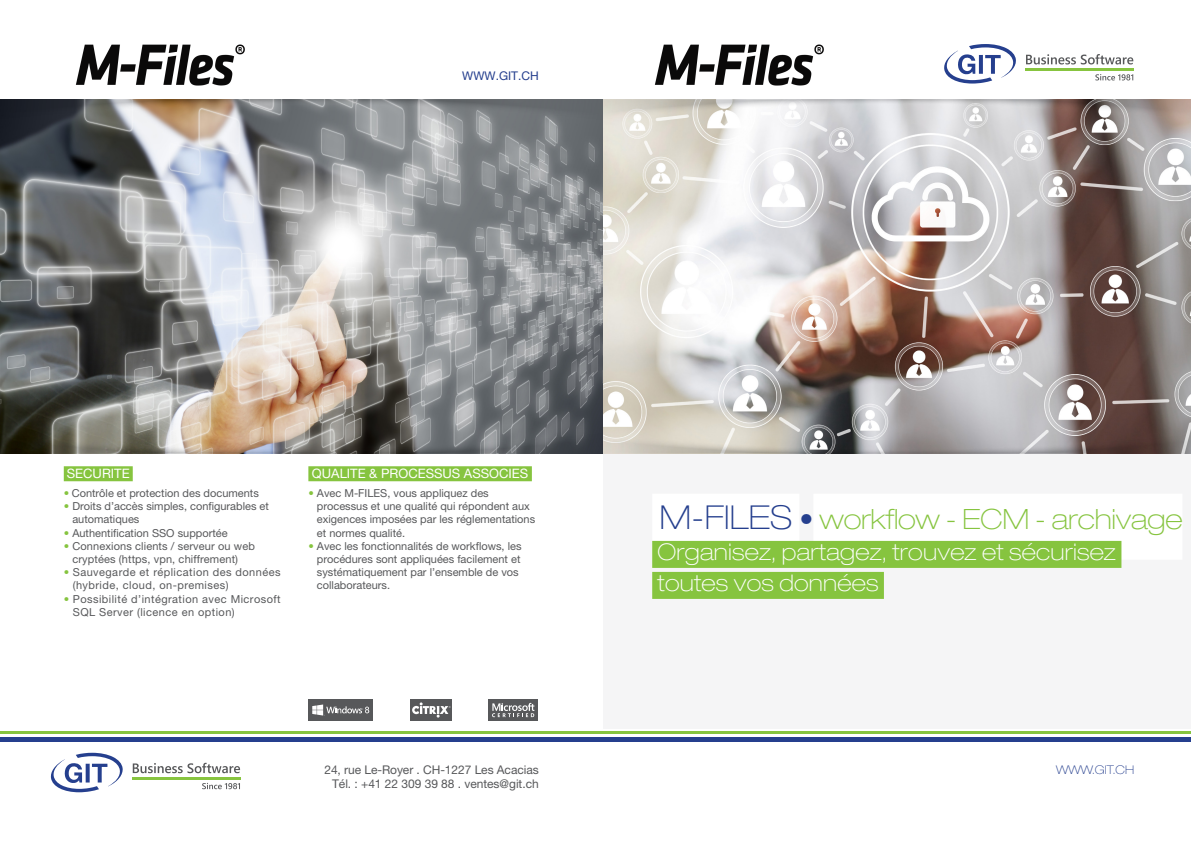
<style>
.page{position:relative;width:1191px;height:842px;background:#fff}
.page>*{position:absolute;margin:0;border:0;box-sizing:border-box;transform-origin:0 0}
.t1{font:100 expanded 28px "Helvetica Neue LT Pro";letter-spacing:-.01em;color:#86c43f}
.t2{font:100 expanded 23px "Helvetica Neue LT Pro";letter-spacing:.01em;color:#fff}
.t3{font:13px "Helvetica Neue LT Pro";color:#fff}
.t4{font:12px "Helvetica Neue LT Pro";letter-spacing:-.005em;color:#57585a}
.t5{font:100 expanded 12px "Helvetica Neue LT Pro";color:#253f8e}
.t6{font:12px "Helvetica Neue LT Pro";color:#253f8e}
.t7{font:11px/13.2px "Helvetica Neue LT Pro";color:#57585a}
.t8{font:11px/13.2px "Helvetica Neue LT Pro";letter-spacing:.04em;color:#57585a}
.s1{font-weight:100;font-stretch:expanded;color:#86c43f}
.s2{color:#86c43f}
.s3{font-size:33px;color:#253f8e}
.s4{font-weight:400;font-stretch:normal;color:#253f8e}
</style>
<div class="page">
<div style="left:595px;top:454px;width:596px;height:275px;background:#f5f5f6"></div>
<svg style="left:1095px;top:74px;width:38px;height:6px"></svg>
<hr style="left:1025px;top:69px;width:109px;height:2px;background:#87c43f">
<svg style="left:1026px;top:54px;width:107px;height:10px"></svg>
<svg style="left:944px;top:44px;width:72px;height:40px"></svg>
<svg style="left:202px;top:783px;width:38px;height:6px"></svg>
<hr style="left:132px;top:777px;width:109px;height:3px;background:#87c43f">
<svg style="left:133px;top:763px;width:107px;height:10px"></svg>
<svg style="left:50px;top:753px;width:73px;height:39px"></svg>
<div style="left:652px;top:494px;width:147px;height:66px;background:#fff"></div>
<div style="left:813px;top:494px;width:369px;height:66px;background:#fff"></div>
<div style="left:652px;top:541px;width:469px;height:27px;background:#86c43f"></div>
<div style="left:652px;top:572px;width:232px;height:27px;background:#86c43f"></div>
<hr style="left:0;top:731px;width:1191px;height:3px;background:#86c43f">
<hr style="left:0;top:737px;width:1191px;height:4px;background:#253f8e">
<img style="left:602px;top:120px;width:589px;height:312px">
<img style="left:654px;top:44px;width:170px;height:42px">
<div style="left:0;top:99px;width:602px;height:630px;background:#fff"></div>
<img style="left:0;top:120px;width:602px;height:312px">
<div style="left:64px;top:466px;width:69px;height:15px;background:#86c43f"></div>
<div style="left:308px;top:466px;width:224px;height:15px;background:#86c43f"></div>
<svg style="left:0;top:99px;width:1191px;height:21px;background:#a09d9b"></svg>
<svg style="left:0;top:432px;width:1191px;height:22px;background:#8b857f"></svg>
<img style="left:75px;top:44px;width:170px;height:42px">
<div style="left:308px;top:699px;width:65px;height:22px;background:#57585a"></div>
<svg style="left:312px;top:704px;width:57px;height:12px"></svg>
<div style="left:410px;top:699px;width:42px;height:22px;background:#57585a"></div>
<svg style="left:412px;top:702px;width:39px;height:16px"></svg>
<div style="left:488px;top:699px;width:50px;height:22px;background:#57585a"></div>
<svg style="left:492px;top:703px;width:43px;height:15px"></svg>
<p class="t6" style="left:462px;top:69px;width:78px">WWW.GIT.CH</p>
<p class="t3" style="left:67px;top:465px;width:64px">SECURITE</p>
<p class="t7" style="left:64px;top:486px;width:196px"><span class="s1">•</span> Contrôle et protection des documents</p>
<p class="t7" style="left:72px;top:499px;width:198px;text-indent:-9px"><span class="s1">•</span> Droits d’accès simples, configurables et automatiques</p>
<p class="t7" style="left:64px;top:526px;width:165px"><span class="s1">•</span> Authentification SSO supportée</p>
<p class="t7" style="left:72px;top:539px;width:184px;text-indent:-9px"><span class="s1">•</span> Connexions clients / serveur ou web cryptées (https, vpn, chiffrement)</p>
<p class="t8" style="left:73px;top:565px;width:209px;text-indent:-9px"><span class="s1">•</span> Sauvegarde et réplication des données (hybride, cloud, on-premises)</p>
<p class="t8" style="left:73px;top:592px;width:209px;text-indent:-9px"><span class="s1">•</span> Possibilité d’intégration avec Microsoft<br>SQL Server (licence en option)</p>
<p class="t3" style="left:312px;top:465px;width:218px">QUALITE &amp; PROCESSUS ASSOCIES</p>
<p class="t7" style="left:317px;top:486px;width:220px;text-indent:-9px"><span class="s2">•</span> Avec M-FILES, vous appliquez des processus et une qualité qui répondent aux exigences imposées par les réglementations et normes qualité.</p>
<p class="t7" style="left:317px;top:539px;width:206px;text-indent:-9px"><span class="s1">•</span> Avec les fonctionnalités de workflows, les procédures sont appliquées facilement et systématiquement par l’ensemble de vos collaborateurs.</p>
<p class="t4" style="left:324px;top:762px;width:216px">24, rue Le-Royer . CH-1227 Les Acacias</p>
<p class="t4" style="left:332px;top:777px;width:208px">Tél. : +41 22 309 39 88 . ventes@git.ch</p>
<p class="t1" style="left:659px;top:502px;width:524px"><span class="s3">M-FILES</span> <span class="s4">•</span> workflow - ECM - archivage</p>
<p class="t2" style="left:657px;top:538px;width:460px">Organisez, partagez, trouvez et sécurisez</p>
<p class="t2" style="left:657px;top:569px;width:222px">toutes vos données</p>
<p class="t5" style="left:1056px;top:763px;width:79px">WWW.GIT.CH</p>
</div>
